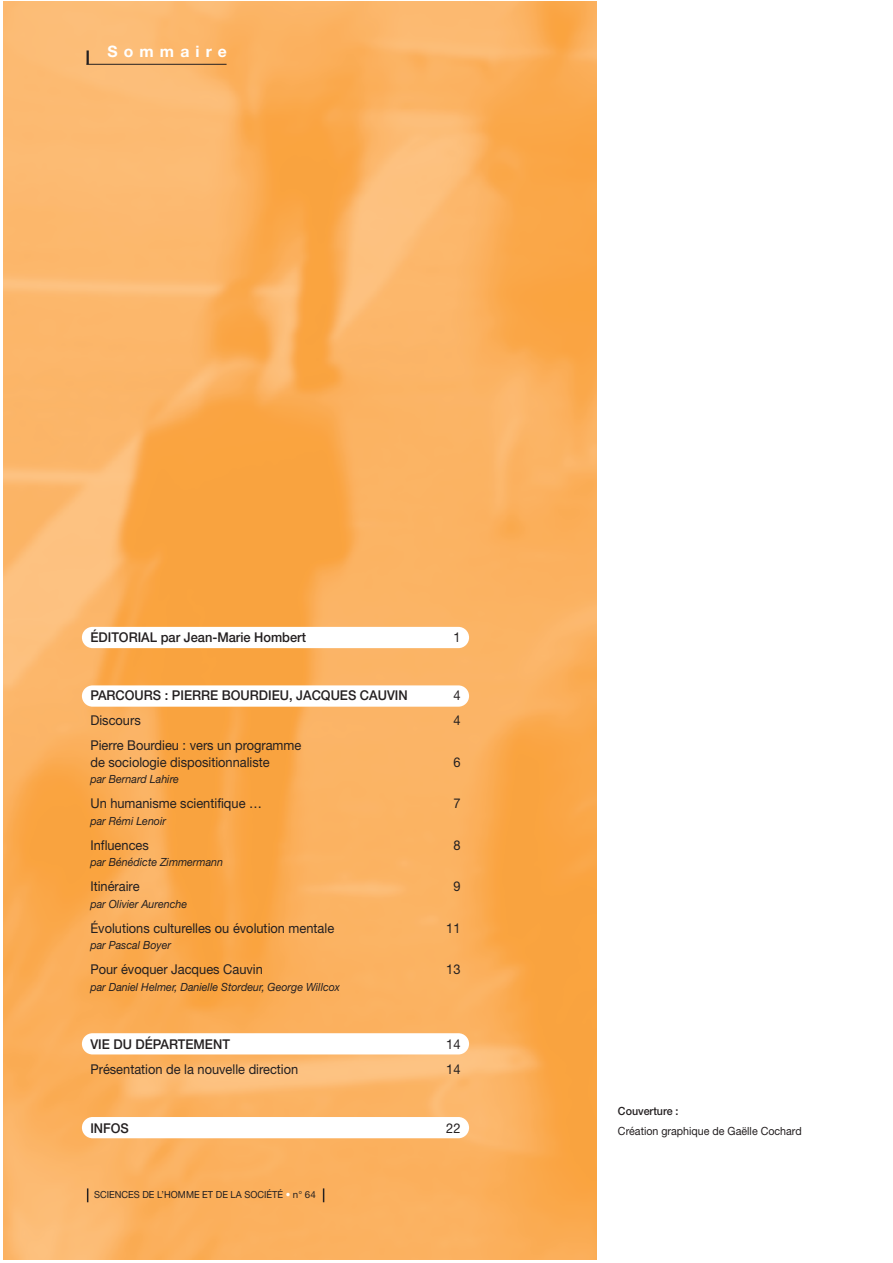
<style>
.page{position:relative;width:893px;height:1263px;background:#fff}
.page>*{position:absolute;margin:0;border:0;box-sizing:border-box;transform-origin:0 0}
.t1{font:700 15.75px "Helvetica Neue";letter-spacing:.39em;color:#fff}
.t2{font:13.5px/16.5px "Helvetica Neue";color:#231f20;scale:.95 1}
.t3{font:500 13.5px "Helvetica Neue";color:#231f20;scale:.95 1}
.t4{font:italic 11.25px "Helvetica Neue";color:#231f20;scale:.95 1}
.t5{font:11.25px "Helvetica Neue";color:#231f20;scale:.95 1}
.t6{font:500 11.25px "Helvetica Neue";color:#231f20;scale:.95 1}
.t7{font:9.75px "Helvetica Neue";color:#231f20;scale:.95 1}
.s1{color:#fff}
</style>
<div class="page">
<img style="left:3px;top:2px;width:593px;height:1258px">
<hr style="left:86px;top:64px;width:140px;height:1px;background:#231f20">
<svg style="left:87px;top:50px;width:2px;height:14px"></svg>
<svg style="left:87px;top:1188px;width:1px;height:14px"></svg>
<svg style="left:323px;top:1188px;width:1px;height:14px"></svg>
<div style="left:82px;top:1117px;width:387px;height:21px;background:#fff;border-radius:11px"></div>
<div style="left:82px;top:1033px;width:387px;height:21px;background:#fff;border-radius:11px"></div>
<div style="left:82px;top:685px;width:387px;height:22px;background:#fff;border-radius:11px"></div>
<div style="left:82px;top:627px;width:387px;height:21px;background:#fff;border-radius:11px"></div>
<p class="t1" style="left:107px;top:46px;width:121px">Sommaire</p>
<p class="t3" style="left:90px;top:632px;width:228px">ÉDITORIAL par Jean-Marie Hombert</p>
<p class="t2" style="left:453px;top:630px;width:9px">1</p>
<p class="t3" style="left:90px;top:690px;width:335px">PARCOURS : PIERRE BOURDIEU, JACQUES CAUVIN</p>
<p class="t2" style="left:453px;top:688px;width:9px">4</p>
<p class="t2" style="left:90px;top:713px;width:54px">Discours</p>
<p class="t2" style="left:453px;top:713px;width:9px">4</p>
<p class="t2" style="left:90px;top:738px;width:223px">Pierre Bourdieu : vers un programme de sociologie dispositionnaliste</p>
<p class="t2" style="left:453px;top:755px;width:9px">6</p>
<p class="t4" style="left:90px;top:775px;width:95px">par Bernard Lahire</p>
<p class="t2" style="left:90px;top:796px;width:182px">Un humanisme scientifique …</p>
<p class="t2" style="left:453px;top:796px;width:9px">7</p>
<p class="t4" style="left:90px;top:817px;width:81px">par Rémi Lenoir</p>
<p class="t2" style="left:90px;top:838px;width:63px">Influences</p>
<p class="t2" style="left:453px;top:838px;width:9px">8</p>
<p class="t4" style="left:90px;top:858px;width:141px">par Bénédicte Zimmermann</p>
<p class="t2" style="left:90px;top:879px;width:53px">Itinéraire</p>
<p class="t2" style="left:453px;top:879px;width:9px">9</p>
<p class="t4" style="left:90px;top:900px;width:103px">par Olivier Aurenche</p>
<p class="t2" style="left:90px;top:921px;width:258px">Évolutions culturelles ou évolution mentale</p>
<p class="t2" style="left:446px;top:921px;width:17px">11</p>
<p class="t4" style="left:90px;top:941px;width:86px">par Pascal Boyer</p>
<p class="t2" style="left:90px;top:962px;width:183px">Pour évoquer Jacques Cauvin</p>
<p class="t2" style="left:446px;top:962px;width:17px">13</p>
<p class="t4" style="left:90px;top:983px;width:264px">par Daniel Helmer, Danielle Stordeur, George Willcox</p>
<p class="t3" style="left:90px;top:1039px;width:148px">VIE DU DÉPARTEMENT</p>
<p class="t2" style="left:446px;top:1037px;width:17px">14</p>
<p class="t2" style="left:90px;top:1062px;width:220px">Présentation de la nouvelle direction</p>
<p class="t2" style="left:446px;top:1062px;width:17px">14</p>
<p class="t3" style="left:90px;top:1123px;width:42px">INFOS</p>
<p class="t2" style="left:446px;top:1121px;width:17px">22</p>
<p class="t7" style="left:94px;top:1191px;width:235px">SCIENCES DE L’HOMME ET DE LA SOCIÉTÉ <span class="s1">•</span> n° 64</p>
<p class="t6" style="left:618px;top:1107px;width:65px">Couverture :</p>
<p class="t5" style="left:618px;top:1127px;width:195px">Création graphique de Gaëlle Cochard</p>
</div>
